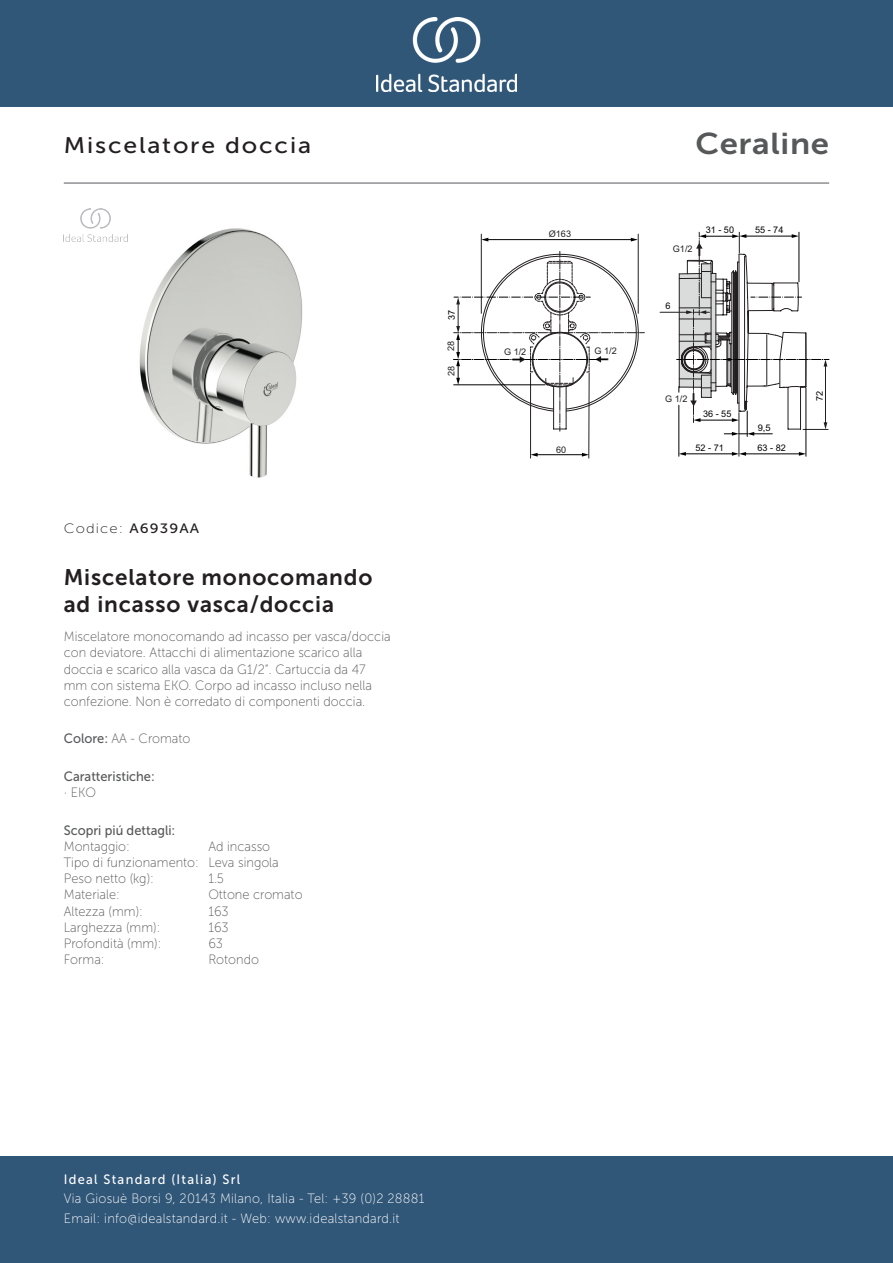
<style>
.page{position:relative;width:893px;height:1263px;background:#fff}
.page>*{position:absolute;margin:0;border:0;box-sizing:border-box;transform-origin:0 0}
._001_Produkttyp{font:30px "Museo Sans 700";letter-spacing:.02em;color:#57585a;scale:1.1 1}
.Article_Name{font:22.5px/27px "Museo Sans 700";letter-spacing:.035em;color:#231f20}
.t1{font:22.5px "Museo Sans 500";letter-spacing:.075em;color:#231f20;scale:1.1 1}
.Marketing_Descriptio{font:13.5px/16.2px "Museo Sans 100";color:#57585a;scale:.95 1}
.t2{font:13.5px/19.5px "Museo Sans 100";letter-spacing:.02em;color:#fff;scale:.95 1}
.Features{font:13.5px/16.2px "Museo Sans 500";color:#57585a;scale:.95 1}
.Operation_Type{font:13.5px "Museo Sans 100";color:#57585a;scale:.95 1}
.t3{font:13.5px "Museo Sans 500";letter-spacing:.1em;color:#fff;scale:.95 1}
.Material{font:13.5px "Museo Sans 100";color:#57585a;scale:.95 1}
.Mounting{font:13.5px "Museo Sans 100";color:#57585a;scale:.95 1}
.Colour{font:13.5px "Museo Sans 100";color:#57585a;scale:.95 1}
.Net_Weight__kg{font:13.5px "Museo Sans 100";color:#57585a;scale:.95 1}
.Width__mm{font:13.5px "Museo Sans 100";color:#57585a;scale:.95 1}
.Depth__mm{font:13.5px "Museo Sans 100";color:#57585a;scale:.95 1}
.Height__mm{font:13.5px "Museo Sans 100";color:#57585a;scale:.95 1}
.t4{font:13.5px "Museo Sans 100";letter-spacing:.075em;color:#231f20;scale:1.1 1}
.Shape{font:13.5px "Museo Sans 100";color:#57585a;scale:.95 1}
.t5{font:9.15px "Arial";color:#000001}
.t6{font:9.15px "Arial";color:#231f20}
.s1{font-family:"Museo Sans 500"}
.s2{font-family:"Museo Sans 100"}
</style>
<div class="page">
<div style="left:0;top:1157px;width:893px;height:106px;background:#305678"></div>
<div style="left:0;top:0;width:893px;height:107px;background:#305678"></div>
<img style="left:376px;top:18px;width:141px;height:73px">
<hr style="left:64px;top:183px;width:765px;height:1px;background:#57585a">
<img style="left:139px;top:228px;width:164px;height:250px">
<hr style="left:739px;top:413px;width:1px;height:43px;background:#231f20">
<hr style="left:530px;top:373px;width:1px;height:85px;background:#231f20">
<hr style="left:588px;top:373px;width:1px;height:85px;background:#231f20">
<hr style="left:536px;top:454px;width:47px;height:1px;background:#000001">
<svg style="left:531px;top:453px;width:7px;height:4px"></svg>
<svg style="left:582px;top:453px;width:7px;height:4px"></svg>
<hr style="left:745px;top:454px;width:55px;height:1px;background:#000001">
<svg style="left:799px;top:452px;width:7px;height:4px"></svg>
<hr style="left:679px;top:405px;width:1px;height:51px;background:#000001">
<hr style="left:685px;top:454px;width:48px;height:1px;background:#000001">
<svg style="left:679px;top:452px;width:7px;height:4px"></svg>
<svg style="left:732px;top:452px;width:14px;height:4px"></svg>
<hr style="left:806px;top:388px;width:1px;height:68px;background:#000001">
<svg style="left:453px;top:232px;width:376px;height:204px"></svg>
<img style="left:65px;top:208px;width:63px;height:34px">
<p class="t1" style="left:64px;top:133px;width:226px">Miscelatore doccia</p>
<p class="_001_Produkttyp" style="left:695px;top:127px;width:123px">Ceraline</p>
<p class="t4" style="left:64px;top:521px;width:125px">Codice: <span class="s1">A6939AA</span></p>
<p class="Article_Name" style="left:64px;top:564px;width:310px">Miscelatore monocomando ad incasso vasca/doccia</p>
<p class="Marketing_Descriptio" style="left:64px;top:629px;width:346px">Miscelatore monocomando ad incasso per vasca/doccia con deviatore. Attacchi di alimentazione scarico alla doccia e scarico alla vasca da G1/2“. Cartuccia da 47 mm con sistema EKO. Corpo ad incasso incluso nella confezione. Non è corredato di componenti doccia.</p>
<p class="Colour" style="left:64px;top:732px;width:135px"><span class="s1">Colore:</span> AA - Cromato</p>
<p class="Features" style="left:64px;top:768px;width:97px">Caratteristiche: <span class="s2">· EKO</span></p>
<p class="Features" style="left:64px;top:822px;width:119px">Scopri piú dettagli:</p>
<p class="Mounting" style="left:64px;top:839px;width:71px">Montaggio:</p>
<p class="Mounting" style="left:208px;top:839px;width:67px">Ad incasso</p>
<p class="Operation_Type" style="left:64px;top:855px;width:228px">Tipo di funzionamento: Leva singola</p>
<p class="Net_Weight__kg" style="left:64px;top:871px;width:96px">Peso netto (kg):</p>
<p class="Net_Weight__kg" style="left:208px;top:871px;width:18px">1.5</p>
<p class="Material" style="left:64px;top:887px;width:61px">Materiale:</p>
<p class="Material" style="left:208px;top:887px;width:101px">Ottone cromato</p>
<p class="Height__mm" style="left:64px;top:904px;width:85px">Altezza (mm):</p>
<p class="Height__mm" style="left:208px;top:904px;width:23px">163</p>
<p class="Width__mm" style="left:64px;top:920px;width:103px">Larghezza (mm):</p>
<p class="Width__mm" style="left:208px;top:920px;width:23px">163</p>
<p class="Depth__mm" style="left:64px;top:936px;width:104px">Profondità (mm):</p>
<p class="Depth__mm" style="left:208px;top:936px;width:17px">63</p>
<p class="Shape" style="left:64px;top:952px;width:45px">Forma:</p>
<p class="Shape" style="left:208px;top:952px;width:55px">Rotondo</p>
<p class="t5" style="left:446px;top:320px;width:12px;rotate:-90deg">37</p>
<p class="t6" style="left:445px;top:351px;width:12px;rotate:-90deg">28</p>
<p class="t6" style="left:445px;top:376px;width:12px;rotate:-90deg">28</p>
<p class="t6" style="left:549px;top:228px;width:24px">Ø163</p>
<p class="t6" style="left:504px;top:345px;width:24px">G 1/2</p>
<p class="t6" style="left:594px;top:345px;width:24px">G 1/2</p>
<p class="t6" style="left:556px;top:443px;width:12px">60</p>
<p class="t6" style="left:673px;top:243px;width:21px">G1/2</p>
<p class="t5" style="left:706px;top:224px;width:30px">31 - 50</p>
<p class="t5" style="left:665px;top:300px;width:7px">6</p>
<p class="t5" style="left:755px;top:224px;width:30px">55 - 74</p>
<p class="t6" style="left:665px;top:393px;width:24px">G 1/2</p>
<p class="t5" style="left:703px;top:408px;width:30px">36 - 55</p>
<p class="t5" style="left:758px;top:422px;width:15px">9,5</p>
<p class="t5" style="left:695px;top:442px;width:30px">52 - 71</p>
<p class="t5" style="left:758px;top:441px;width:30px">63 - 82</p>
<p class="t5" style="left:814px;top:401px;width:12px;rotate:-90deg">72</p>
<p class="t3" style="left:64px;top:1172px;width:187px">Ideal Standard (Italia) Srl</p>
<p class="t2" style="left:64px;top:1189px;width:381px">Via Giosuè Borsi 9, 20143 Milano, Italia - Tel: +39 (0)2 28881<br>Email: info@idealstandard.it - Web: www.idealstandard.it</p>
</div>
